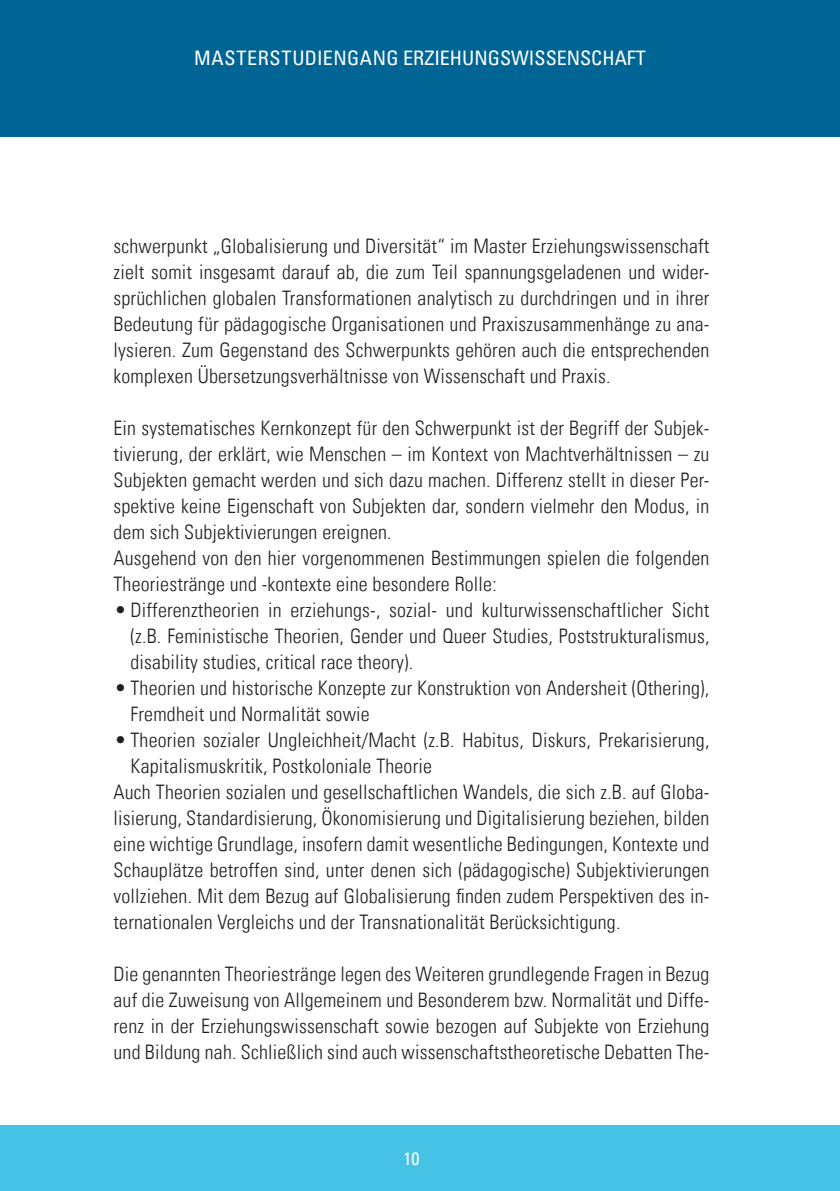
<style>
.page{position:relative;width:840px;height:1191px;background:#fff}
.page>*{position:absolute;margin:0;border:0;box-sizing:border-box;transform-origin:0 0}
.t1{font:20px/26px "Univers Com 47 Light Cond";letter-spacing:.01em;color:#231f20;text-align:justify}
.t2{font:condensed 20px "Univers Com 57";color:#fff}
.t3{font:condensed 18px "Univers Com 57";color:#fff}
</style>
<div class="page">
<div style="left:0;top:0;width:839px;height:136px;background:#006494"></div>
<div style="left:0;top:1125px;width:839px;height:66px;background:#45c2e5"></div>
<hr style="left:839px;top:0;width:1px;height:136px;background:#006494">
<hr style="left:839px;top:1125px;width:1px;height:66px;background:#45c2e5">
<p class="t2" style="left:194px;top:45px;width:453px">MASTERSTUDIENGANG ERZIEHUNGSWISSENSCHAFT</p>
<p class="t1" style="left:113px;top:233px;width:597px">schwerpunkt „Globalisierung und Diversität“ im Master Erziehungswissenschaft zielt somit insgesamt darauf ab, die zum Teil spannungsgeladenen und wider&shy;sprüchlichen globalen Transformationen analytisch zu durchdringen und in ihrer Bedeutung für pädagogische Organisationen und Praxiszusammenhänge zu ana&shy;lysieren. Zum Gegenstand des Schwerpunkts gehören auch die entsprechenden komplexen Übersetzungsverhältnisse von Wissenschaft und Praxis.</p>
<p class="t1" style="left:113px;top:415px;width:597px;text-align:left">Ein systematisches Kernkonzept für den Schwerpunkt ist der Begriff der Subjek&shy;tivierung, der erklärt, wie Menschen – im Kontext von Machtverhältnissen – zu Subjekten gemacht werden und sich dazu machen. Differenz stellt in dieser Per&shy;spektive keine Eigenschaft von Subjekten dar, sondern vielmehr den Modus, in dem sich Subjektivierungen ereignen.<br>Ausgehend von den hier vorgenommenen Bestimmungen spielen die folgenden Theoriestränge und -kontexte eine besondere Rolle:</p>
<p class="t1" style="left:130px;top:597px;width:580px;text-indent:-16px">• Differenztheorien in erziehungs-, sozial- und kulturwissenschaftlicher Sicht (z.B. Feministische Theorien, Gender und Queer Studies, Poststrukturalismus, disability studies, critical race theory).</p>
<p class="t1" style="left:130px;top:675px;width:580px;text-indent:-16px">• Theorien und historische Konzepte zur Konstruktion von Andersheit (Othering),<br>Fremdheit und Normalität sowie</p>
<p class="t1" style="left:114px;top:727px;width:596px">• Theorien sozialer Ungleichheit/Macht (z.B. Habitus, Diskurs, Prekarisierung,</p>
<p class="t1" style="left:130px;top:753px;width:303px">Kapitalismuskritik, Postkoloniale Theorie</p>
<p class="t1" style="left:113px;top:779px;width:597px">Auch Theorien sozialen und gesellschaftlichen Wandels, die sich z.B. auf Globa-</p>
<p class="t1" style="left:113px;top:805px;width:597px">lisierung, Standardisierung, Ökonomisierung und Digitalisierung beziehen, bilden</p>
<p class="t1" style="left:113px;top:831px;width:597px">eine wichtige Grundlage, insofern damit wesentliche Bedingungen, Kontexte und</p>
<p class="t1" style="left:113px;top:857px;width:597px">Schauplätze betroffen sind, unter denen sich (pädagogische) Subjektivierungen</p>
<p class="t1" style="left:113px;top:883px;width:597px">vollziehen. Mit dem Bezug auf Globalisierung finden zudem Perspektiven des in-</p>
<p class="t1" style="left:113px;top:909px;width:508px">ternationalen Vergleichs und der Transnationalität Berücksichtigung.</p>
<p class="t1" style="left:113px;top:961px;width:597px">Die genannten Theoriestränge legen des Weiteren grundlegende Fragen in Bezug auf die Zuweisung von Allgemeinem und Besonderem bzw. Normalität und Diffe&shy;renz in der Erziehungswissenschaft sowie bezogen auf Subjekte von Erziehung und Bildung nah. Schließlich sind auch wissenschaftstheoretische Debatten The-</p>
<p class="t3" style="left:403px;top:1147px;width:17px">10</p>
</div>
